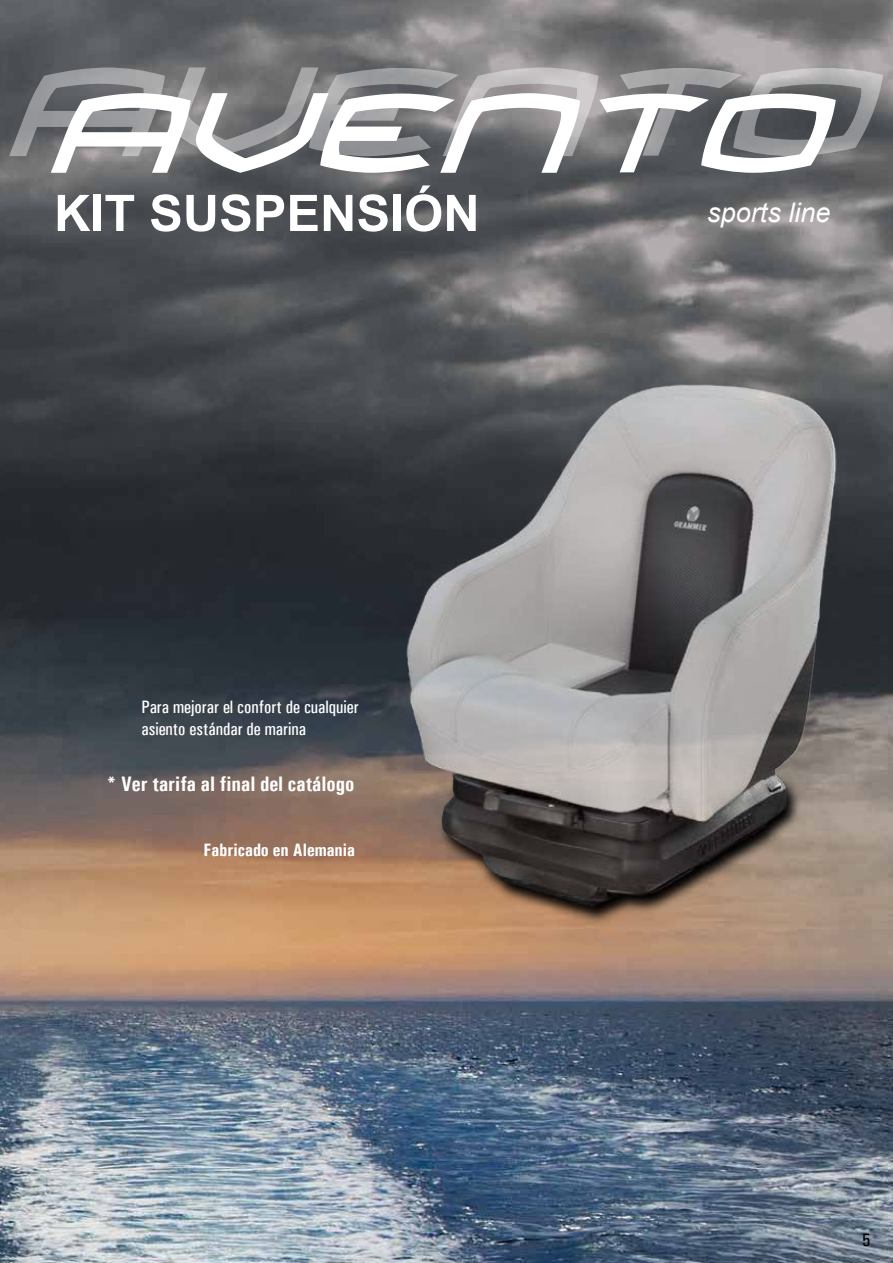
<style>
.page{position:relative;width:893px;height:1263px;background:#fff}
.page>*{position:absolute;margin:0;border:0;box-sizing:border-box;transform-origin:0 0}
.t1{font:700 50.4px "Arial";color:#fff}
.t2{font:italic 27px "Arial";color:#fff}
.t3{font:700 21px "Univers Condensed";color:#fff}
.t4{font:500 18px/21.6px "Univers Condensed";color:#fff}
.t5{font:700 18px "Univers Condensed";color:#fff}
.t6{font:500 18px "Univers Condensed";color:#000}
</style>
<div class="page">
<img style="left:0;top:0;width:893px;height:1263px">
<svg style="left:51px;top:156px;width:785px;height:17px"></svg>
<svg style="left:9px;top:67px;width:874px;height:89px"></svg>
<img style="left:365px;top:377px;width:491px;height:559px">
<h1 class="t1" style="left:54px;top:178px;width:427px">KIT SUSPENSIÓN</h1>
<p class="t4" style="left:141px;top:696px;width:219px">Para mejorar el confort de cualquier asiento estándar de marina</p>
<p class="t3" style="left:106px;top:771px;width:250px">* Ver tarifa al final del catálogo</p>
<p class="t5" style="left:204px;top:839px;width:153px">Fabricado en Alemania</p>
<h2 class="t2" style="left:707px;top:195px;width:125px">sports line</h2>
<p class="t6" style="left:862px;top:1229px;width:10px">5</p>
</div>
